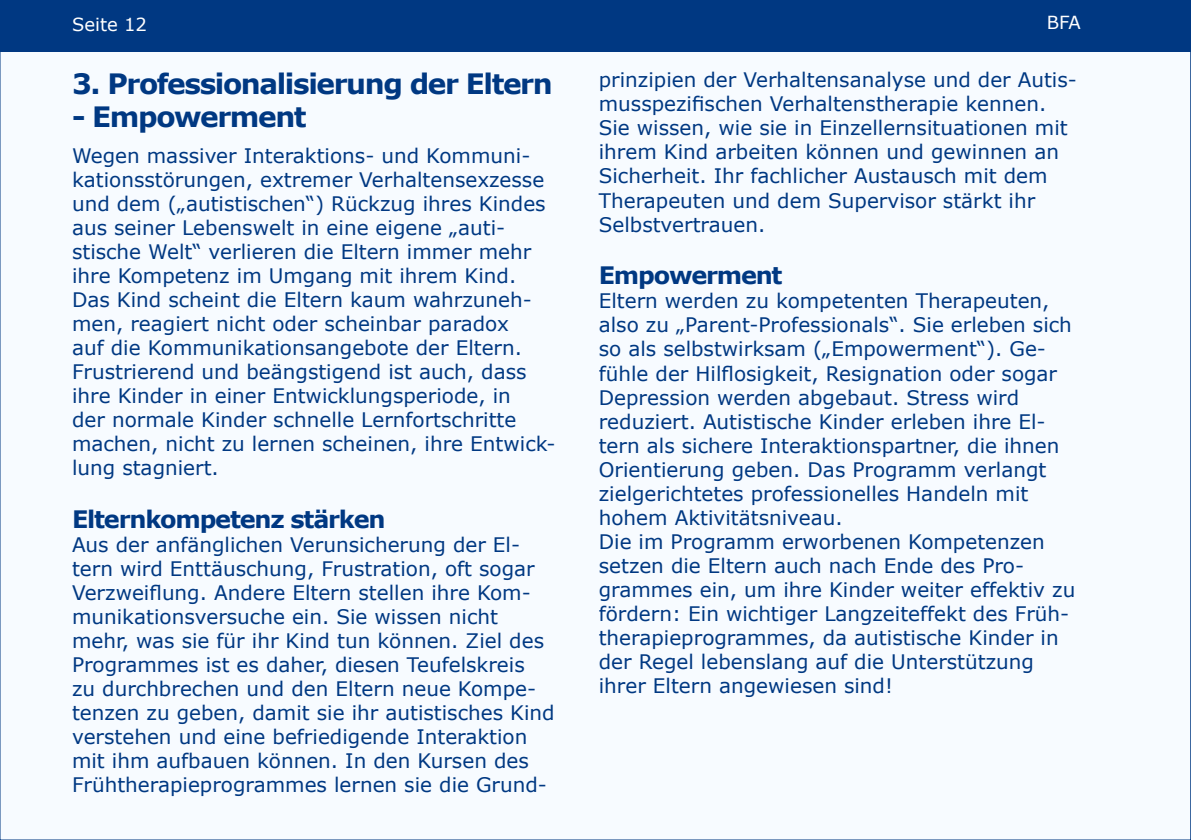
<style>
.page{position:relative;width:1191px;height:840px;background:#fff}
.page>*{position:absolute;margin:0;border:0;box-sizing:border-box;transform-origin:0 0}
.t1{font:700 28px "Verdana";letter-spacing:-.05em;color:#003882}
.t2{font:700 24px "Verdana";letter-spacing:-.05em;color:#003882}
.t3{font:20px/24px "Verdana";color:#003882}
.t4{font:18px "Verdana";color:#fff}
</style>
<div class="page">
<div style="left:0;top:0;width:1191px;height:51px;background:#003882"></div>
<svg style="left:1190px;top:51px;width:1px;height:788px"></svg>
<p class="t4" style="left:72px;top:12px;width:77px">Seite 12</p>
<h1 class="t1" style="left:72px;top:63px;width:482px">3. Professionalisierung der Eltern</h1>
<h1 class="t1" style="left:72px;top:97px;width:236px">- Empowerment</h1>
<p class="t3" style="left:72px;top:143px;width:485px">Wegen massiver Interaktions- und Kommuni&shy;kationsstörungen, extremer Verhaltensexzesse und dem („autistischen“) Rückzug ihres Kindes aus seiner Lebenswelt in eine eigene „auti&shy;stische Welt“ verlieren die Eltern immer mehr ihre Kompetenz im Umgang mit ihrem Kind.<br>Das Kind scheint die Eltern kaum wahrzuneh&shy;men, reagiert nicht oder scheinbar paradox<br>auf die Kommunikationsangebote der Eltern.<br>Frustrierend und beängstigend ist auch, dass ihre Kinder in einer Entwicklungsperiode, in<br>der normale Kinder schnelle Lernfortschritte machen, nicht zu lernen scheinen, ihre Entwick&shy;lung stagniert.</p>
<p class="t2" style="left:72px;top:501px;width:315px">Elternkompetenz stärken</p>
<p class="t3" style="left:72px;top:532px;width:484px">Aus der anfänglichen Verunsicherung der El&shy;tern wird Enttäuschung, Frustration, oft sogar Verzweiflung. Andere Eltern stellen ihre Kom&shy;munikationsversuche ein. Sie wissen nicht mehr, was sie für ihr Kind tun können. Ziel des Programmes ist es daher, diesen Teufelskreis<br>zu durchbrechen und den Eltern neue Kompe&shy;tenzen zu geben, damit sie ihr autistisches Kind verstehen und eine befriedigende Interaktion mit ihm aufbauen können. In den Kursen des Frühtherapieprogrammes lernen sie die Grund-</p>
<p class="t4" style="left:1046px;top:10px;width:36px">BFA</p>
<p class="t3" style="left:599px;top:68px;width:479px">prinzipien der Verhaltensanalyse und der Autis&shy;musspezifischen Verhaltenstherapie kennen.<br>Sie wissen, wie sie in Einzellernsituationen mit ihrem Kind arbeiten können und gewinnen an Sicherheit. Ihr fachlicher Austausch mit dem Therapeuten und dem Supervisor stärkt ihr Selbstvertrauen.</p>
<p class="t2" style="left:599px;top:258px;width:185px">Empowerment</p>
<p class="t3" style="left:599px;top:289px;width:478px">Eltern werden zu kompetenten Therapeuten, also zu „Parent-Professionals“. Sie erleben sich so als selbstwirksam („Empowerment“). Ge&shy;fühle der Hilflosigkeit, Resignation oder sogar Depression werden abgebaut. Stress wird reduziert. Autistische Kinder erleben ihre El&shy;tern als sichere Interaktionspartner, die ihnen Orientierung geben. Das Programm verlangt zielgerichtetes professionelles Handeln mit hohem Aktivitätsniveau.<br>Die im Programm erworbenen Kompetenzen setzen die Eltern auch nach Ende des Pro&shy;grammes ein, um ihre Kinder weiter effektiv zu fördern: Ein wichtiger Langzeiteffekt des Früh&shy;therapieprogrammes, da autistische Kinder in der Regel lebenslang auf die Unterstützung ihrer Eltern angewiesen sind!</p>
</div>
